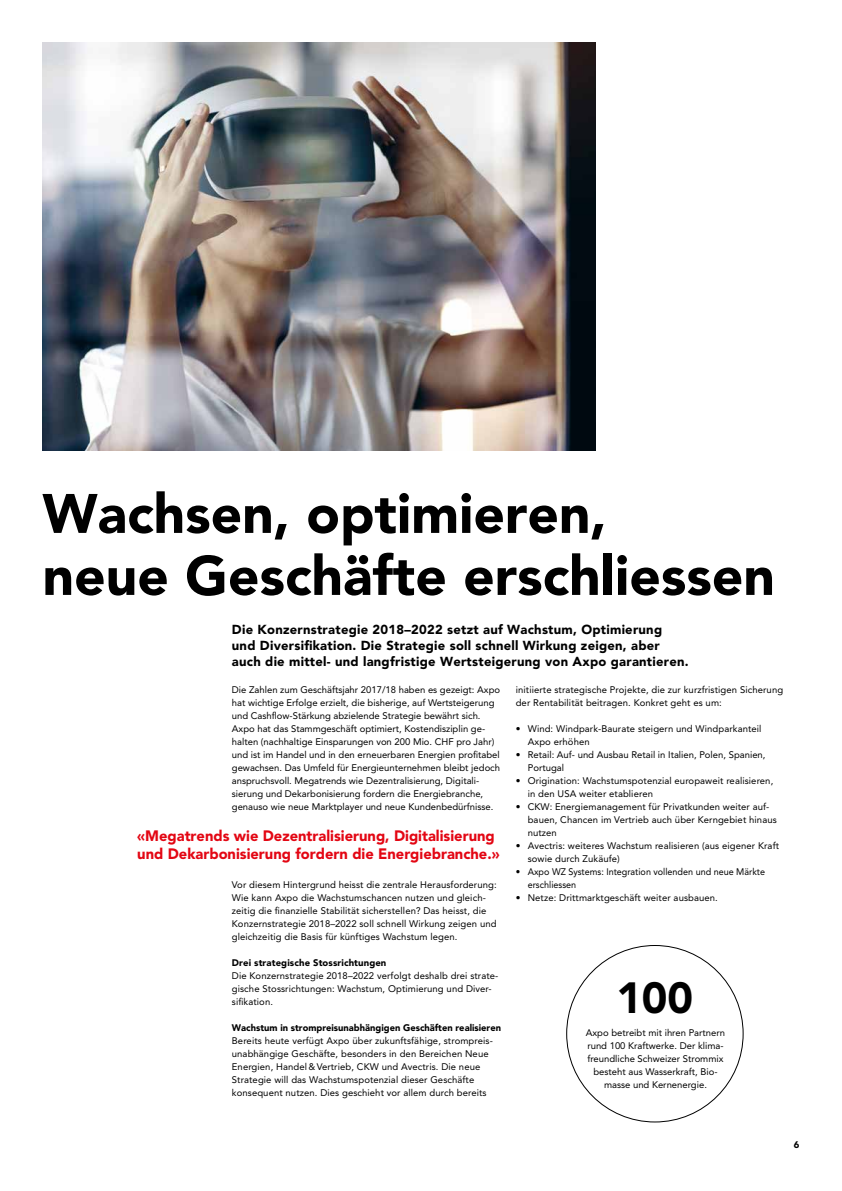
<style>
.page{position:relative;width:842px;height:1191px;background:#fff}
.page>*{position:absolute;margin:0;border:0;box-sizing:border-box;transform-origin:0 0}
.t1{font:900 55px/62px "Avenir";color:#000}
.t2{font:900 43.3px "Avenir";color:#000}
.t3{font:900 15px/18px "Avenir";color:#e30613}
.t4{font:900 13px/16px "Avenir";letter-spacing:.02em;color:#000}
.t5{font:9.5px/13px "Avenir";letter-spacing:.01em;color:#000}
.t6{font:900 9.5px "Avenir";color:#000}
.t7{font:9.5px/13px "Avenir";letter-spacing:.01em;color:#000;scale:.95 1}
</style>
<div class="page">
<img style="left:42px;top:43px;width:553px;height:408px">
<h1 class="t1" style="left:43px;top:482px;width:734px">Wachsen, optimieren,<br>neue Geschäfte erschliessen</h1>
<h3 class="t4" style="left:232px;top:622px;width:458px">Die Konzernstrategie 2018–2022 setzt auf Wachstum, Optimierung und Diversifikation. Die Strategie soll schnell Wirkung zeigen, aber auch die mittel- und langfristige Wertsteigerung von Axpo garantieren.</h3>
<p class="t5" style="left:232px;top:683px;width:270px">Die Zahlen zum Geschäftsjahr 2017/18 haben es gezeigt: Axpo hat wichtige Erfolge erzielt, die bisherige, auf Wertsteigerung und Cashflow-Stärkung abzielende Strategie bewährt sich.<br>Axpo hat das Stammgeschäft optimiert, Kostendisziplin ge&shy;halten (nachhaltige Einsparungen von 200 Mio. CHF pro Jahr) und ist im Handel und in den erneuerbaren Energien profitabel gewachsen. Das Umfeld für Energieunternehmen bleibt jedoch anspruchsvoll. Megatrends wie Dezentralisierung, Digitali&shy;sierung und Dekarbonisierung fordern die Energiebranche, genauso wie neue Marktplayer und neue Kundenbedürfnisse.</p>
<p class="t5" style="left:516px;top:683px;width:269px">initiierte strategische Projekte, die zur kurzfristigen Sicherung der Rentabilität beitragen. Konkret geht es um:</p>
<p class="t5" style="left:528px;top:722px;width:235px;text-indent:-12px">• Wind: Windpark-Baurate steigern und Windparkanteil<br>Axpo erhöhen</p>
<p class="t5" style="left:528px;top:748px;width:239px;text-indent:-12px">• Retail: Auf- und Ausbau Retail in Italien, Polen, Spanien,<br>Portugal</p>
<p class="t5" style="left:528px;top:774px;width:247px;text-indent:-12px">• Origination: Wachstumspotenzial europaweit realisieren, in den USA weiter etablieren</p>
<p class="t5" style="left:528px;top:800px;width:250px;text-indent:-12px">• CKW: Energiemanagement für Privatkunden weiter auf&shy;bauen, Chancen im Vertrieb auch über Kerngebiet hinaus nutzen</p>
<p class="t5" style="left:528px;top:839px;width:253px;text-indent:-12px">• Avectris: weiteres Wachstum realisieren (aus eigener Kraft sowie durch Zukäufe)</p>
<p class="t7" style="left:528px;top:865px;width:251px;text-indent:-12px">• Axpo WZ Systems: Integration vollenden und neue Märkte erschliessen</p>
<p class="t5" style="left:516px;top:891px;width:204px">• Netze: Drittmarktgeschäft weiter ausbauen.</p>
<h3 class="t3" style="left:137px;top:826px;width:364px">«Megatrends wie Dezentralisierung, Digitalisierung und Dekarbonisierung fordern die Energiebranche.»</h3>
<p class="t5" style="left:232px;top:878px;width:266px">Vor diesem Hintergrund heisst die zentrale Herausforderung:<br>Wie kann Axpo die Wachstumschancen nutzen und gleich&shy;zeitig die finanzielle Stabilität sicherstellen? Das heisst, die Konzernstrategie 2018–2022 soll schnell Wirkung zeigen und gleichzeitig die Basis für künftiges Wachstum legen.</p>
<p class="t6" style="left:232px;top:956px;width:156px">Drei strategische Stossrichtungen</p>
<p class="t5" style="left:232px;top:969px;width:268px">Die Konzernstrategie 2018–2022 verfolgt deshalb drei strate&shy;gische Stossrichtungen: Wachstum, Optimierung und Diver&shy;sifikation.</p>
<p class="t6" style="left:232px;top:1021px;width:271px">Wachstum in strompreisunabhängigen Geschäften realisieren</p>
<p class="t5" style="left:232px;top:1034px;width:262px">Bereits heute verfügt Axpo über zukunftsfähige, strompreis&shy;unabhängige Geschäfte, besonders in den Bereichen Neue Energien, Handel &amp; Vertrieb, CKW und Avectris. Die neue Strategie will das Wachstumspotenzial dieser Geschäfte konsequent nutzen. Dies geschieht vor allem durch bereits</p>
<h2 class="t2" style="left:616px;top:971px;width:78px">100</h2>
<p class="t5" style="left:586px;top:1026px;width:141px;text-align:center">Axpo betreibt mit ihren Partnern rund 100 Kraftwerke. Der klima&shy;freundliche Schweizer Strommix besteht aus Wasserkraft, Bio&shy;masse und Kernenergie.</p>
<p class="t6" style="left:794px;top:1139px;width:7px">6</p>
</div>
